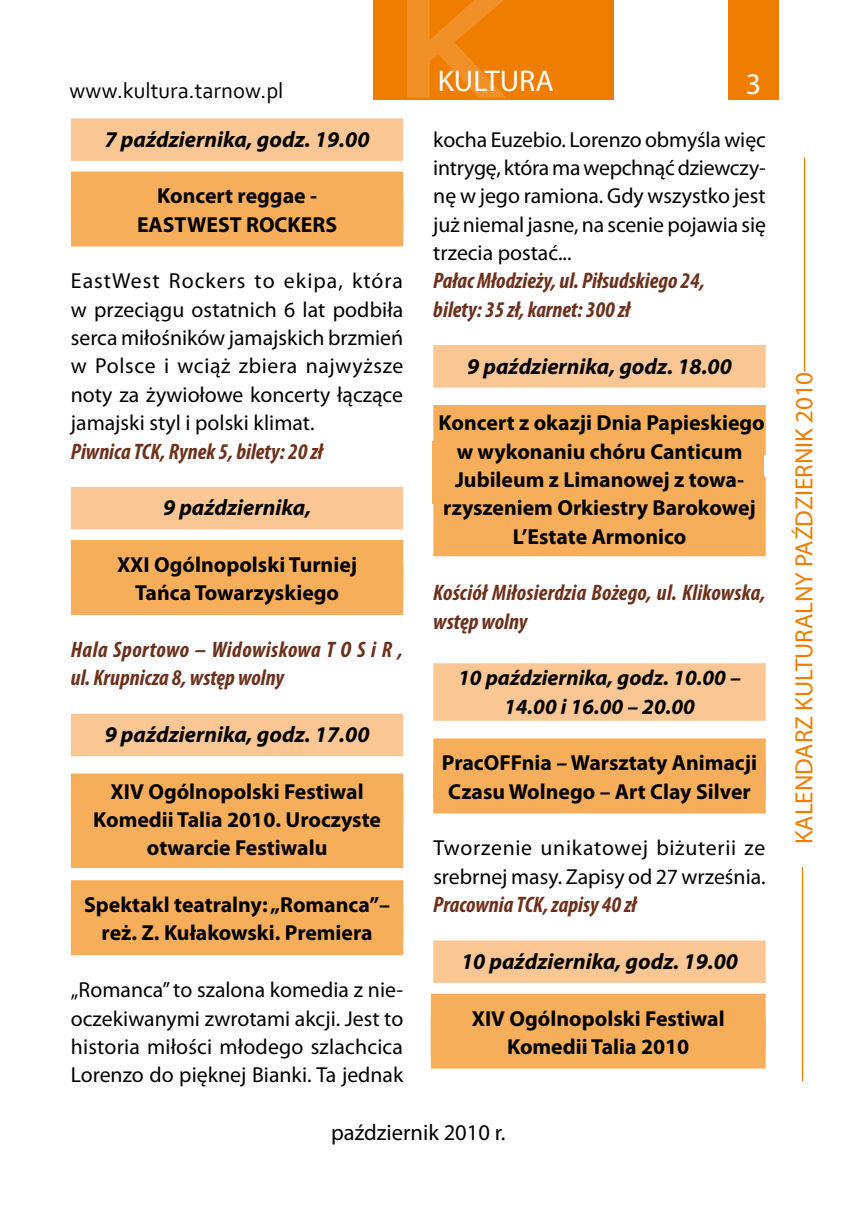
<style>
.page{position:relative;width:865px;height:1219px;background:#fff}
.page>*{position:absolute;margin:0;border:0;box-sizing:border-box;transform-origin:0 0}
.t1{font:30px "Myriad Pro";color:#fff}
.t2{font:25px "Myriad Pro";color:#ee7d00}
.t3{font:italic 700 condensed 22.5px/28.2px "Myriad Pro";color:#6d301b}
.t4{font:italic 700 22.5px "Myriad Pro";color:#000}
.t5{font:22.5px "Corbel";color:#000}
.t6{font:22.5px "Myriad Pro";color:#000}
.t7{font:21.75px/28.2px "Myriad Pro";color:#000;text-align:justify}
.t8{font:700 21.75px/28.2px "Myriad Pro";color:#000;text-align:center}
.t9{font:italic 700 21.75px/28.2px "Myriad Pro";color:#000;text-align:center}
</style>
<div class="page">
<div style="left:373px;top:0;width:241px;height:99px;background:#ee7d00"></div>
<svg style="left:404px;top:0;width:164px;height:100px"></svg>
<div style="left:728px;top:0;width:50px;height:99px;background:#ee7d00"></div>
<hr style="left:804px;top:158px;width:1px;height:214px;background:#ee7d00">
<hr style="left:801px;top:867px;width:2px;height:214px;background:#ee7d00">
<div style="left:432px;top:441px;width:332px;height:63px;background:#f7ae5b"></div>
<div style="left:71px;top:118px;width:332px;height:43px;background:#fac694"></div>
<div style="left:71px;top:171px;width:332px;height:75px;background:#f7ae5b"></div>
<div style="left:71px;top:487px;width:332px;height:42px;background:#fac694"></div>
<div style="left:71px;top:540px;width:332px;height:75px;background:#f7ae5b"></div>
<div style="left:71px;top:714px;width:332px;height:42px;background:#fac694"></div>
<div style="left:71px;top:773px;width:332px;height:50px;background:#f7ae5b"></div>
<div style="left:71px;top:788px;width:332px;height:80px;background:#f7ae5b"></div>
<div style="left:71px;top:880px;width:332px;height:75px;background:#f7ae5b"></div>
<div style="left:433px;top:345px;width:332px;height:43px;background:#fac694"></div>
<div style="left:433px;top:405px;width:332px;height:50px;background:#f7ae5b"></div>
<div style="left:433px;top:476px;width:332px;height:80px;background:#f7ae5b"></div>
<div style="left:433px;top:663px;width:332px;height:58px;background:#fac694"></div>
<div style="left:433px;top:738px;width:332px;height:75px;background:#f7ae5b"></div>
<div style="left:433px;top:940px;width:332px;height:43px;background:#fac694"></div>
<div style="left:431px;top:994px;width:334px;height:75px;background:#f7ae5b"></div>
<p class="t5" style="left:70px;top:76px;width:215px">www.kultura.tarnow.pl</p>
<p class="t4" style="left:105px;top:124px;width:266px">7 października, godz. 19.00</p>
<p class="t8" style="left:137px;top:181px;width:202px">Koncert reggae -<br>EASTWEST ROCKERS</p>
<p class="t7" style="left:71px;top:267px;width:334px">EastWest Rockers to ekipa, która w przeciągu ostatnich 6 lat podbiła serca miłośników jamajskich brzmień w Polsce i wciąż zbiera najwyższe noty za żywiołowe koncerty łączące jamajski styl i polski klimat.</p>
<p class="t3" style="left:71px;top:436px;width:253px">Piwnica TCK, Rynek 5, bilety: 20 zł</p>
<p class="t4" style="left:163px;top:493px;width:150px">9 października,</p>
<p class="t8" style="left:117px;top:550px;width:242px">XXI Ogólnopolski Turniej<br>Tańca Towarzyskiego</p>
<p class="t3" style="left:71px;top:635px;width:333px">Hala Sportowo – Widowiskowa T O S i R , ul. Krupnicza 8, wstęp wolny</p>
<p class="t4" style="left:105px;top:720px;width:266px">9 października, godz. 17.00</p>
<p class="t8" style="left:93px;top:776px;width:289px">XIV Ogólnopolski Festiwal<br>Komedii Talia 2010. Uroczyste otwarcie Festiwalu</p>
<p class="t8" style="left:84px;top:890px;width:307px">Spektakl teatralny: „Romanca”– reż. Z. Kułakowski. Premiera</p>
<p class="t7" style="left:71px;top:975px;width:334px">„Romanca” to szalona komedia z nie&shy;oczekiwanymi zwrotami akcji. Jest to historia miłości młodego szlachcica Lorenzo do pięknej Bianki. Ta jednak</p>
<h1 class="t1" style="left:437px;top:62px;width:118px">KULTURA</h1>
<h1 class="t1" style="left:745px;top:65px;width:17px">3</h1>
<p class="t7" style="left:433px;top:125px;width:334px">kocha Euzebio. Lorenzo obmyśla więc intrygę, która ma wepchnąć dziewczy&shy;nę w jego ramiona. Gdy wszystko jest już niemal jasne, na scenie pojawia się trzecia postać...</p>
<p class="t3" style="left:433px;top:266px;width:273px">Pałac Młodzieży, ul. Piłsudskiego 24, bilety: 35 zł, karnet: 300 zł</p>
<p class="t4" style="left:467px;top:351px;width:266px">9 października, godz. 18.00</p>
<p class="t8" style="left:438px;top:408px;width:327px">Koncert z okazji Dnia Papieskiego w wykonaniu chóru Canticum<br>Jubileum z Limanowej z towa&shy;rzyszeniem Orkiestry Barokowej<br>L’Estate Armonico</p>
<p class="t3" style="left:433px;top:578px;width:334px">Kościół Miłosierdzia Bożego, ul. Klikowska, wstęp wolny</p>
<p class="t9" style="left:458px;top:663px;width:284px">10 października, godz. 10.00 –<br>14.00 i 16.00 – 20.00</p>
<p class="t8" style="left:442px;top:748px;width:316px;text-align:left">PracOFFnia – Warsztaty Animacji<br>Czasu Wolnego – Art Clay Silver</p>
<p class="t7" style="left:433px;top:834px;width:334px">Tworzenie unikatowej biżuterii ze srebrnej masy. Zapisy od 27 września.</p>
<p class="t3" style="left:433px;top:890px;width:205px">Pracownia TCK, zapisy 40 zł</p>
<p class="t4" style="left:461px;top:947px;width:278px">10 października, godz. 19.00</p>
<p class="t8" style="left:471px;top:1003px;width:254px">XIV Ogólnopolski Festiwal<br>Komedii Talia 2010</p>
<p class="t6" style="left:331px;top:1119px;width:176px">październik 2010 r.</p>
<p class="t2" style="left:788px;top:844px;width:474px;rotate:-90deg">KALENDARZ KULTURALNY PAŹDZIERNIK 2010</p>
</div>
